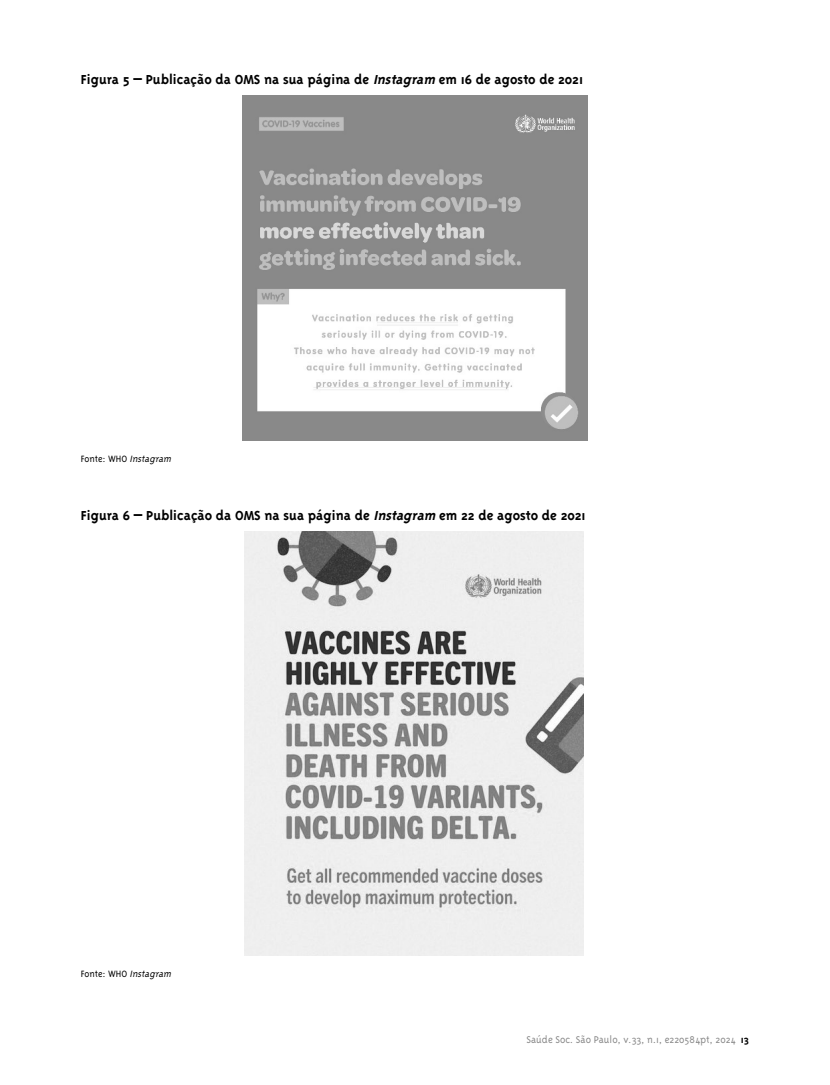
<style>
.page{position:relative;width:830px;height:1085px;background:#fff}
.page>*{position:absolute;margin:0;border:0;box-sizing:border-box;transform-origin:0 0}
.t1{font:700 15px "Triplex";color:#000}
.t2{font:300 11.25px "Triplex";color:#878787}
.t3{font:300 10.5px "Triplex";color:#000}
.s1{font-style:italic}
.s2{font-weight:700;color:#000}
</style>
<div class="page">
<img style="left:242px;top:96px;width:345px;height:344px">
<img style="left:244px;top:531px;width:339px;height:424px">
<p class="t1" style="left:81px;top:70px;width:503px">Figura 5 – Publicação da OMS na sua página de <span class="s1">Instagram</span> em 16 de agosto de 2021</p>
<p class="t3" style="left:81px;top:453px;width:94px">F o n t e : W H O <span class="s1">Instagram</span></p>
<p class="t1" style="left:81px;top:506px;width:506px">Figura 6 – Publicação da OMS na sua página de <span class="s1">Instagram</span> em 22 de agosto de 2021</p>
<p class="t3" style="left:81px;top:968px;width:94px">F o n t e : W H O <span class="s1">Instagram</span></p>
<p class="t2" style="left:526px;top:1033px;width:224px">Saúde Soc. São Paulo, v.33, n.1, e220584pt, 2024 <span class="s2">13</span></p>
</div>
